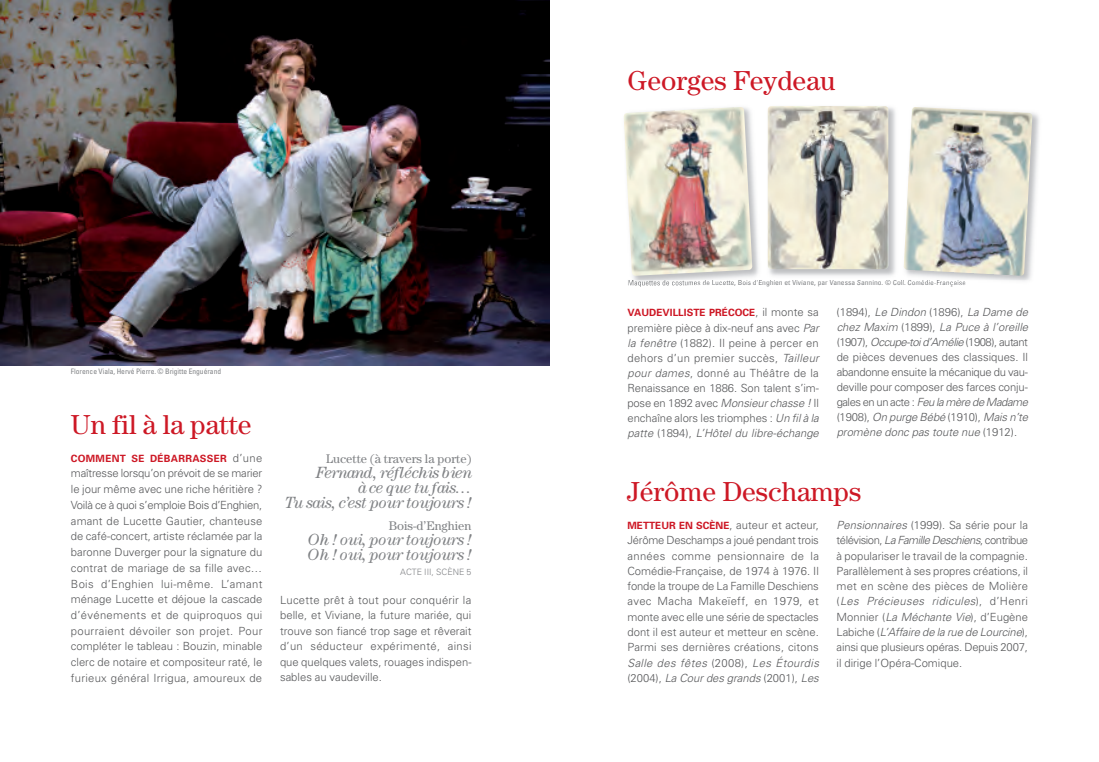
<style>
.page{position:relative;width:1099px;height:762px;background:#fff}
.page>*{position:absolute;margin:0;border:0;box-sizing:border-box;transform-origin:0 0}
.t1{font:27.5px "Century Std";color:#cd1825}
.t2{font:italic 16.25px/15px "Century Std";letter-spacing:-.025em;color:#808285;text-align:right}
.t3{font:italic 16.25px/15px "Century Std";letter-spacing:-.005em;color:#808285}
.t4{font:12.5px "Century Std";color:#808285}
.t5{font:300 11.25px/15.2px "Univers";color:#57585a;text-align:justify}
.t6{font:700 10px "Univers";letter-spacing:.005em;color:#cd1825}
.t7{font:700 10px "Univers";letter-spacing:.03em;color:#cd1825}
.t8{font:300 8.75px "Univers";color:#808285}
.t9{font:condensed 7.5px "Univers";color:#808285}
.s1{font-weight:300;font-size:11.25px;color:#57585a}
.s2{font-style:italic}
.s3{font-weight:700;font-size:10px;color:#cd1825}
</style>
<div class="page">
<img style="left:0;top:0;width:549px;height:365px">
<img style="left:633px;top:142px;width:126px;height:138px">
<img style="left:682px;top:280px;width:80px;height:6px">
<img style="left:628px;top:280px;width:54px;height:7px">
<img style="left:624px;top:107px;width:128px;height:169px">
<img style="left:769px;top:106px;width:127px;height:170px">
<img style="left:770px;top:280px;width:127px;height:1px">
<img style="left:767px;top:106px;width:121px;height:163px;border-radius:4px">
<img style="left:909px;top:113px;width:130px;height:167px">
<img style="left:901px;top:280px;width:126px;height:5px">
<img style="left:903px;top:107px;width:129px;height:168px">
<p class="t9" style="left:71px;top:369px;width:152px">Florence Viala, Hervé Pierre. © Brigitte Enguérand</p>
<h1 class="t1" style="left:71px;top:415px;width:182px">Un fil à la patte</h1>
<p class="t7" style="left:71px;top:454px;width:193px">COMMENT SE DÉBARRASSER <span class="s1">d’une</span></p>
<p class="t5" style="left:71px;top:467px;width:193px;line-height:15.8px">maîtresse lorsqu’on prévoit de se marier le jour même avec une riche héritière ?<br>Voilà ce à quoi s’emploie Bois d’Enghien, amant de Lucette Gautier, chanteuse de café-concert, artiste réclamée par la baronne Duverger pour la signature du contrat de mariage de sa fille avec… Bois d’Enghien lui-même. L’amant ménage Lucette et déjoue la cascade d’événements et de quiproquos qui pourraient dévoiler son projet. Pour compléter le tableau : Bouzin, minable clerc de notaire et compositeur raté, le furieux général Irrigua, amoureux de</p>
<p class="t4" style="left:326px;top:454px;width:147px">Lucette (à travers la porte)</p>
<h2 class="t2" style="left:285px;top:466px;width:189px">Fernand, réfléchis bien<br>à ce que tu fais…<br>Tu sais, c’est pour toujours !</h2>
<p class="t4" style="left:389px;top:521px;width:84px">Bois-d’Enghien</p>
<h2 class="t3" style="left:307px;top:533px;width:166px">Oh ! oui, pour toujours !<br>Oh ! oui, pour toujours !</h2>
<p class="t8" style="left:400px;top:568px;width:73px">ACTE III, SCÈNE 5</p>
<p class="t5" style="left:280px;top:593px;width:193px">Lucette prêt à tout pour conquérir la belle, et Viviane, la future mariée, qui trouve son fiancé trop sage et rêverait d’un séducteur expérimenté, ainsi que quelques valets, rouages indispen&shy;sables au vaudeville.</p>
<h1 class="t1" style="left:627px;top:71px;width:209px">Georges Feydeau</h1>
<p class="t9" style="left:627px;top:280px;width:340px">Maquettes de costumes de Lucette, Bois d'Enghien et Viviane, par Vanessa Sannino. © Coll. Comédie-Française</p>
<p class="t5" style="left:836px;top:306px;width:193px">(1894), <span class="s2">Le Dindon</span> (1896), <span class="s2">La Dame de chez Maxim</span> (1899), <span class="s2">La Puce à l’oreille </span>(1907), <span class="s2">Occupe-toi d’Amélie</span> (1908), autant de pièces devenues des classiques. Il abandonne ensuite la mécanique du vau&shy;deville pour composer des farces conju&shy;gales en un acte : <span class="s2">Feu la mère de Madame </span>(1908), <span class="s2">On purge Bébé</span> (1910), <span class="s2">Mais n’te promène donc pas toute nue</span> (1912).</p>
<p class="t6" style="left:627px;top:309px;width:193px">VAUDEVILLISTE PRÉCOCE<span class="s1">, il monte sa</span></p>
<p class="t5" style="left:627px;top:321px;width:193px">première pièce à dix-neuf ans avec <span class="s2">Par la fenêtre</span> (1882). Il peine à percer en dehors d’un premier succès, <span class="s2">Tailleur pour dames</span>, donné au Théâtre de la Renaissance en 1886. Son talent s’im&shy;pose en 1892 avec <span class="s2">Monsieur chasse !</span> Il enchaîne alors les triomphes : <span class="s2">Un fil à la patte</span> (1894), <span class="s2">L’Hôtel du libre-échange</span></p>
<h1 class="t1" style="left:627px;top:482px;width:235px">Jérôme Deschamps</h1>
<p class="t5" style="left:627px;top:518px;width:193px"><span class="s3">METTEUR EN SCÈNE</span>, auteur et acteur, Jérôme Deschamps a joué pendant trois années comme pensionnaire de la Comédie-Française, de 1974 à 1976. Il fonde la troupe de La Famille Deschiens avec Macha Makeïeff, en 1979, et monte avec elle une série de spectacles dont il est auteur et metteur en scène.<br>Parmi ses dernières créations, citons <span class="s2">Salle des fêtes</span> (2008), <span class="s2">Les Étourdis </span>(2004), <span class="s2">La Cour des grands</span> (2001), <span class="s2">Les</span></p>
<p class="t5" style="left:836px;top:518px;width:193px"><span class="s2">Pensionnaires</span> (1999). Sa série pour la télévision, <span class="s2">La Famille Deschiens</span>, contribue à populariser le travail de la compagnie.<br>Parallèlement à ses propres créations, il met en scène des pièces de Molière (<span class="s2">Les Précieuses ridicules</span>), d’Henri Monnier (<span class="s2">La Méchante Vie</span>), d’Eugène Labiche (<span class="s2">L’Affaire de la rue de Lourcine</span>), ainsi que plusieurs opéras. Depuis 2007, il dirige l’Opéra-Comique.</p>
</div>
